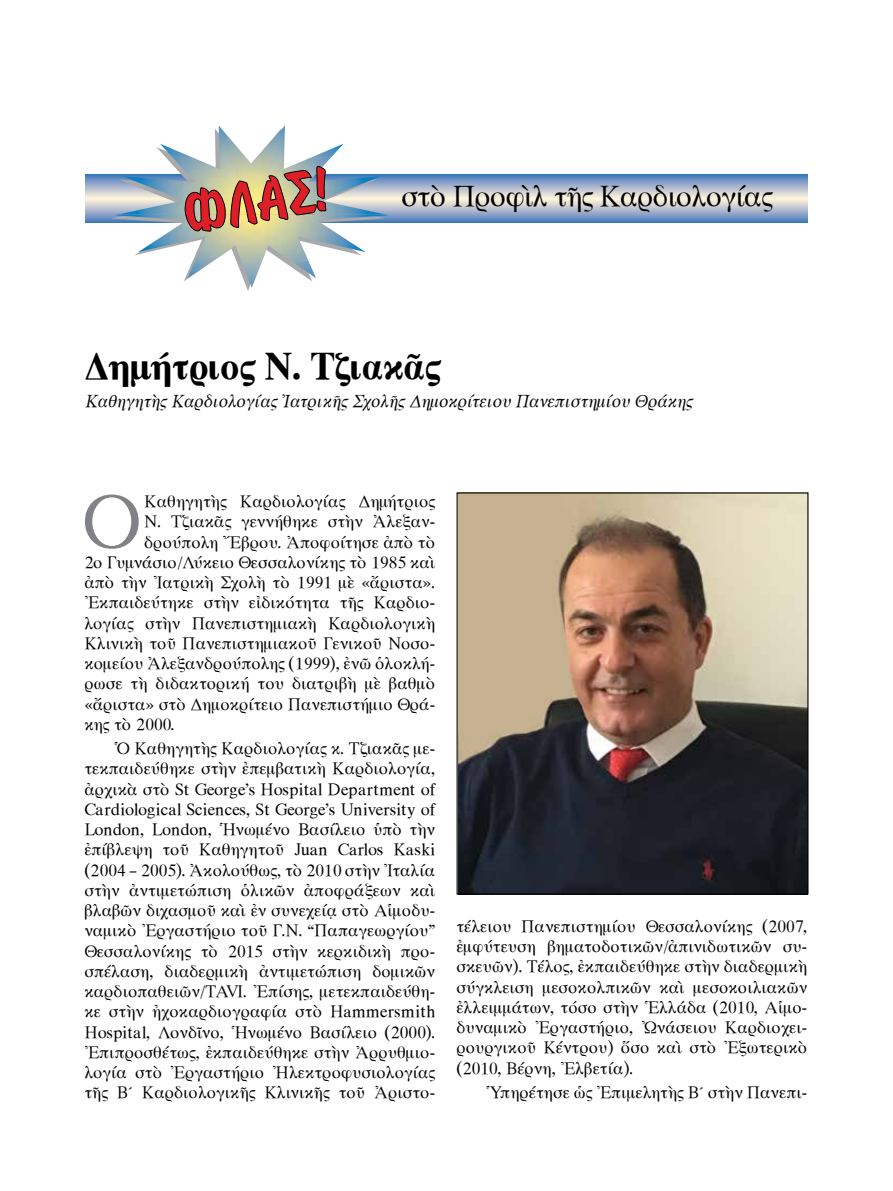
<style>
.page{position:relative;width:893px;height:1191px;background:#fff}
.page>*{position:absolute;margin:0;border:0;box-sizing:border-box;transform-origin:0 0}
.t1{font:78.45px "Mg Old Times UC Pol Normal";color:#808285}
.t2{font:700 39px "Mg Old Times UC Pol";letter-spacing:-.03em;color:#000}
.t3{font:30px "Mg Old Times UC Pol Normal";letter-spacing:-.03em;color:#000}
.t4{font:italic 18px "Mg Old Times UC Pol";color:#000;scale:.95 1}
.t5{font:17.25px/20.2px "Mg Old Times UC Pol Normal";color:#000;text-align:justify}
</style>
<div class="page">
<img style="left:459px;top:494px;width:347px;height:398px">
<div style="left:457px;top:492px;width:351px;height:402px;border:1px solid #000"></div>
<div style="left:85px;top:176px;width:723px;height:45px;background:#4981be"></div>
<div style="left:85px;top:177px;width:723px;height:43px;background:#5585c0"></div>
<div style="left:85px;top:178px;width:723px;height:41px;background:#628ac1"></div>
<div style="left:85px;top:179px;width:723px;height:39px;background:#6d8fc3"></div>
<div style="left:85px;top:180px;width:723px;height:37px;background:#7694c5"></div>
<div style="left:85px;top:181px;width:723px;height:35px;background:#7f9ac6"></div>
<div style="left:85px;top:182px;width:723px;height:33px;background:#94a7c9"></div>
<div style="left:85px;top:184px;width:723px;height:29px;background:#9aaacb"></div>
<div style="left:85px;top:185px;width:723px;height:27px;background:#a2afcd"></div>
<div style="left:85px;top:186px;width:723px;height:25px;background:#a9b4ce"></div>
<div style="left:85px;top:187px;width:723px;height:23px;background:#b0b9cf"></div>
<div style="left:85px;top:188px;width:723px;height:21px;background:#b8bed0"></div>
<div style="left:85px;top:189px;width:723px;height:19px;background:#c0c4d1"></div>
<div style="left:85px;top:190px;width:723px;height:17px;background:#c7c9d2"></div>
<div style="left:85px;top:191px;width:723px;height:15px;background:#cfd0d5"></div>
<div style="left:85px;top:192px;width:723px;height:13px;background:#d6d5d6"></div>
<div style="left:85px;top:193px;width:723px;height:11px;background:#dddad7"></div>
<div style="left:85px;top:194px;width:723px;height:9px;background:#e3e0d8"></div>
<div style="left:85px;top:195px;width:723px;height:7px;background:#ebe5d8"></div>
<div style="left:85px;top:196px;width:723px;height:5px;background:#f1eada"></div>
<hr style="left:85px;top:197px;width:723px;height:3px;background:#f8f0dc">
<hr style="left:85px;top:198px;width:723px;height:1px;background:#fef6dd">
<img style="left:160px;top:125px;width:183px;height:45px">
<img style="left:118px;top:170px;width:268px;height:45px">
<img style="left:115px;top:215px;width:274px;height:44px">
<img style="left:188px;top:259px;width:128px;height:28px">
<svg style="left:185px;top:151px;width:141px;height:80px;background:#bd917e"></svg>
<h3 class="t3" style="left:402px;top:181px;width:373px">στὸ Προφὶλ τῆς Καρδιολογίας</h3>
<h2 class="t2" style="left:85px;top:345px;width:359px">Δημήτριος Ν. Τζιακᾶς</h2>
<p class="t4" style="left:85px;top:391px;width:641px">Καθηγητὴς Καρδιολογίας Ἰατρικῆς Σχολῆς Δημοκρίτειου Πανεπιστημίου Θράκης</p>
<h1 class="t1" style="left:85px;top:481px;width:61px">O</h1>
<p class="t5" style="left:145px;top:491px;width:292px">Καθηγητὴς Καρδιολογίας Δημήτριος</p>
<p class="t5" style="left:145px;top:512px;width:292px">Ν. Τζιακᾶς γεννήθηκε στὴν Ἀλεξαν-</p>
<p class="t5" style="left:145px;top:532px;width:292px">δρούπολη Ἔβρου. Ἀποφοίτησε ἀπὸ τὸ</p>
<p class="t5" style="left:85px;top:552px;width:352px">2ο Γυμνάσιο/Λύκειο Θεσσαλονίκης τὸ 1985 καὶ</p>
<p class="t5" style="left:85px;top:572px;width:352px">ἀπὸ τὴν Ἰατρικὴ Σχολὴ τὸ 1991 μὲ «ἄριστα».</p>
<p class="t5" style="left:85px;top:593px;width:352px">Ἐκπαιδεύτηκε στὴν εἰδικότητα τῆς Καρδιο-</p>
<p class="t5" style="left:85px;top:613px;width:352px">λογίας στὴν Πανεπιστημιακὴ Καρδιολογικὴ</p>
<p class="t5" style="left:85px;top:633px;width:352px">Κλινικὴ τοῦ Πανεπιστημιακοῦ Γενικοῦ Νοσο-</p>
<p class="t5" style="left:85px;top:653px;width:352px">κομείου Ἀλεξανδρούπολης (1999), ἐνῶ ὁλοκλή-</p>
<p class="t5" style="left:85px;top:674px;width:352px">ρωσε τὴ διδακτορική του διατριβὴ μὲ βαθμὸ</p>
<p class="t5" style="left:85px;top:694px;width:352px">«ἄριστα» στὸ Δημοκρίτειο Πανεπιστήμιο Θρά-</p>
<p class="t5" style="left:85px;top:714px;width:92px">κης τὸ 2000.</p>
<p class="t5" style="left:85px;top:738px;width:352px;text-indent:30px">Ὁ Καθηγητὴς Καρδιολογίας κ. Τζιακᾶς με&shy;τεκπαιδεύθηκε στὴν ἐπεμβατικὴ Καρδιολογία, ἀρχικὰ στὸ St George’s Hospital Department of Cardiological Sciences, St George’s University of London, London, Ἡνωμένο Βασίλειο ὑπὸ τὴν ἐπίβλεψη τοῦ Καθηγητοῦ Juan Carlos Kaski (2004 – 2005). Ἀκολούθως, τὸ 2010 στὴν Ἰταλία στὴν ἀντιμετώπιση ὁλικῶν ἀποφράξεων καὶ βλαβῶν διχασμοῦ καὶ ἐν συνεχείᾳ στὸ Αἱμοδυ&shy;ναμικὸ Ἐργαστήριο τοῦ Γ.Ν. “Παπαγεωργίου” Θεσσαλονίκης τὸ 2015 στὴν κερκιδικὴ προ&shy;σπέλαση, διαδερμικὴ ἀντιμετώπιση δομικῶν καρδιοπαθειῶν/TAVI. Ἐπίσης, μετεκπαιδεύθη&shy;κε στὴν ἠχοκαρδιογραφία στὸ Hammersmith Hospital, Λονδῖνο, Ἡνωμένο Βασίλειο (2000).<br>Ἐπιπροσθέτως, ἐκπαιδεύθηκε στὴν Ἀρρυθμιο&shy;λογία στὸ Ἐργαστήριο Ἠλεκτροφυσιολογίας τῆς Β´ Καρδιολογικῆς Κλινικῆς τοῦ Ἀριστο-</p>
<p class="t5" style="left:457px;top:916px;width:352px">τέλειου Πανεπιστημίου Θεσσαλονίκης (2007, ἐμφύτευση βηματοδοτικῶν/ἀπινιδωτικῶν συ&shy;σκευῶν). Τέλος, ἐκπαιδεύθηκε στὴν διαδερμικὴ σύγκλειση μεσοκολπικῶν καὶ μεσοκοιλιακῶν ἐλλειμμάτων, τόσο στὴν Ἑλλάδα (2010, Αἱμο&shy;δυναμικὸ Ἐργαστήριο, Ὠνάσειου Καρδιοχει&shy;ρουργικοῦ Κέντρου) ὅσο καὶ στὸ Ἐξωτερικὸ (2010, Βέρνη, Ἐλβετία).</p>
<p class="t5" style="left:487px;top:1082px;width:323px">Ὑπηρέτησε ὡς Ἐπιμελητὴς Β´ στὴν Πανεπι-</p>
</div>
